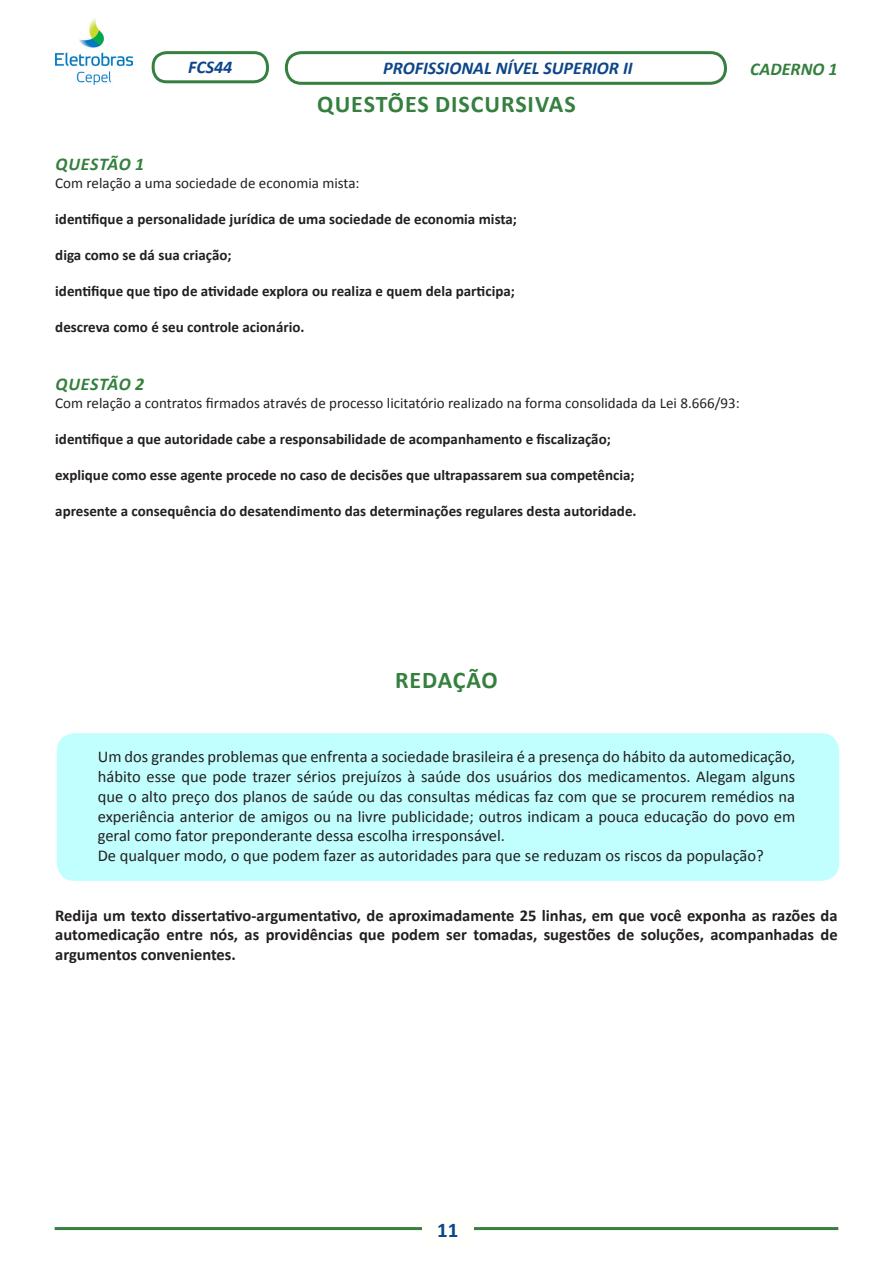
<style>
.page{position:relative;width:893px;height:1263px;background:#fff}
.page>*{position:absolute;margin:0;border:0;box-sizing:border-box;transform-origin:0 0}
.TITULO{font:700 24px "Calibri";letter-spacing:.04em;color:#35803e}
.t1{font:700 21px "Calibri";color:#0c4589}
.t2{font:italic 700 18px "Calibri";color:#0d4689}
.QUSTÃO{font:italic 700 18px "Calibri";letter-spacing:.015em;color:#35803e}
.t3{font:italic 700 18px "Calibri";color:#0c4589}
.TEXTO{font:16.5px/19.8px "Calibri";color:#231f20;text-align:justify}
.TEXTO-2{font:700 16.5px/19.8px "Calibri";color:#231f20;text-align:justify}
.TEXTO-3{font:700 15px "Calibri";color:#231f20}
.TEXTO-4{font:15px "Calibri";color:#231f20}
</style>
<div class="page">
<hr style="left:55px;top:1227px;width:783px;height:3px;background:#35803e">
<div style="left:422px;top:1213px;width:51px;height:32px;background:#fffffc"></div>
<img style="left:55px;top:18px;width:78px;height:67px">
<div style="left:152px;top:51px;width:117px;height:32px;border:3px solid #35803e;border-radius:13px"></div>
<div style="left:285px;top:51px;width:442px;height:34px;border:3px solid #35803e;border-radius:15px"></div>
<div style="left:57px;top:733px;width:782px;height:148px;background:#c1ffff;border-radius:18px"></div>
<p class="t3" style="left:188px;top:56px;width:46px">FCS44</p>
<p class="t2" style="left:383px;top:57px;width:251px">PROFISSIONAL NÍVEL SUPERIOR II</p>
<p class="QUSTÃO" style="left:750px;top:57px;width:89px">CADERNO 1</p>
<p class="TITULO" style="left:317px;top:89px;width:260px">QUESTÕES DISCURSIVAS</p>
<p class="QUSTÃO" style="left:56px;top:152px;width:90px">QUESTÃO 1</p>
<p class="TEXTO-4" style="left:55px;top:173px;width:306px">Com relação a uma sociedade de economia mista:</p>
<p class="TEXTO-3" style="left:55px;top:209px;width:463px">identifique a personalidade jurídica de uma sociedade de economia mista;</p>
<p class="TEXTO-3" style="left:55px;top:245px;width:178px">diga como se dá sua criação;</p>
<p class="TEXTO-3" style="left:55px;top:281px;width:461px">identifique que tipo de atividade explora ou realiza e quem dela participa;</p>
<p class="TEXTO-3" style="left:55px;top:317px;width:251px">descreva como é seu controle acionário.</p>
<p class="QUSTÃO" style="left:56px;top:372px;width:90px">QUESTÃO 2</p>
<p class="TEXTO-4" style="left:55px;top:393px;width:686px">Com relação a contratos firmados através de processo licitatório realizado na forma consolidada da Lei 8.666/93:</p>
<p class="TEXTO-3" style="left:55px;top:429px;width:557px">identifique a que autoridade cabe a responsabilidade de acompanhamento e fiscalização;</p>
<p class="TEXTO-3" style="left:55px;top:465px;width:581px">explique como esse agente procede no caso de decisões que ultrapassarem sua competência;</p>
<p class="TEXTO-3" style="left:55px;top:501px;width:583px">apresente a consequência do desatendimento das determinações regulares desta autoridade.</p>
<p class="TITULO" style="left:395px;top:665px;width:104px">REDAÇÃO</p>
<p class="TEXTO" style="left:98px;top:747px;width:699px">Um dos grandes problemas que enfrenta a sociedade brasileira é a presença do hábito da automedicação, hábito esse que pode trazer sérios prejuízos à saúde dos usuários dos medicamentos. Alegam alguns que o alto preço dos planos de saúde ou das consultas médicas faz com que se procurem remédios na experiência anterior de amigos ou na livre publicidade; outros indicam a pouca educação do povo em geral como fator preponderante dessa escolha irresponsável.</p>
<p class="TEXTO" style="left:98px;top:846px;width:667px">De qualquer modo, o que podem fazer as autoridades para que se reduzam os riscos da população?</p>
<p class="TEXTO-2" style="left:55px;top:905px;width:784px">Redija um texto dissertativo-argumentativo, de aproximadamente 25 linhas, em que você exponha as razões da automedicação entre nós, as providências que podem ser tomadas, sugestões de soluções, acompanhadas de argumentos convenientes.</p>
<p class="t1" style="left:437px;top:1217px;width:23px">11</p>
</div>
